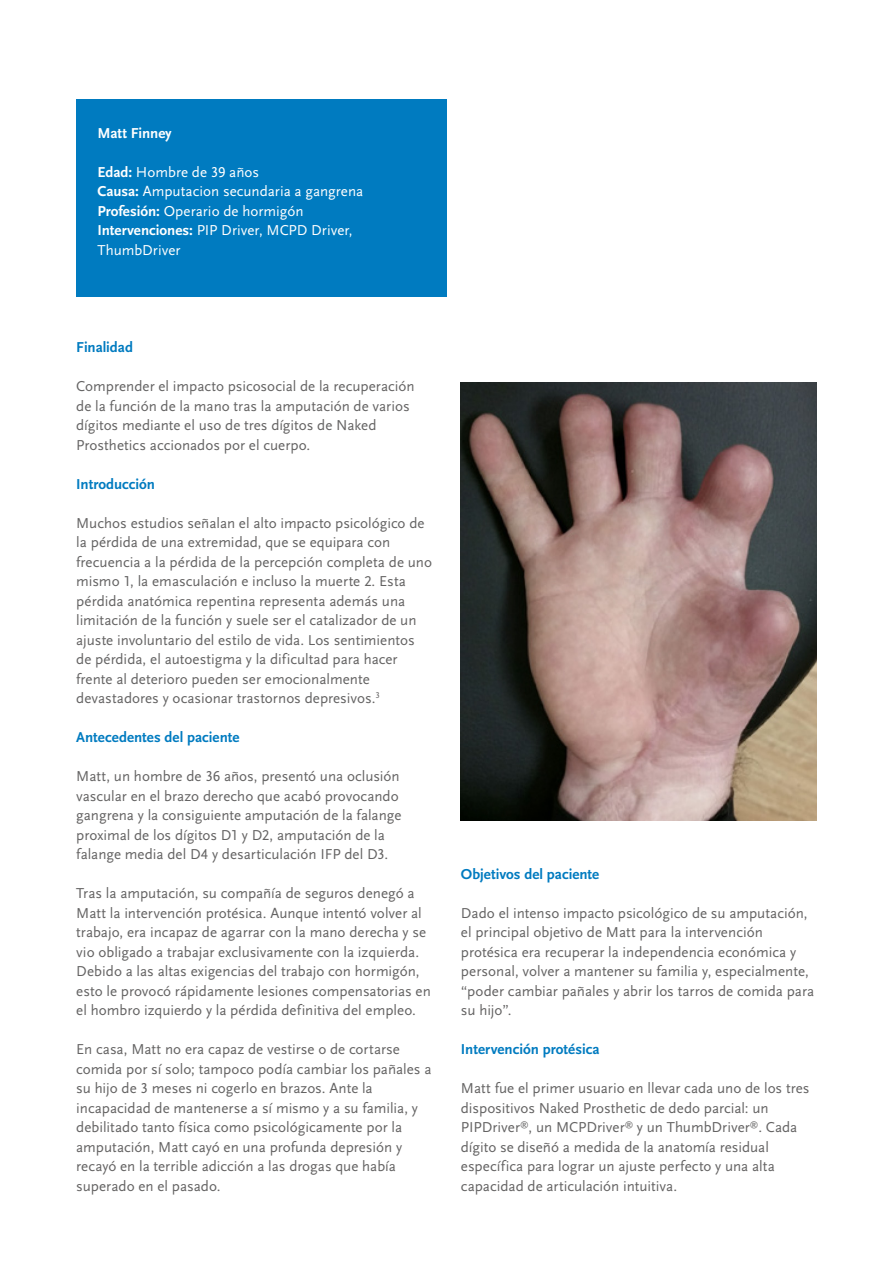
<style>
.page{position:relative;width:893px;height:1263px;background:#fff}
.page>*{position:absolute;margin:0;border:0;box-sizing:border-box;transform-origin:0 0}
.t1{font:15px/19.5px "Scala Sans Pro";color:#646363}
.t2{font:15px/19.5px "Scala Sans Pro";color:#fff}
.t3{font:700 15px "Scala Sans Pro";color:#007bc0}
.t4{font:700 15px "Scala Sans Pro";letter-spacing:-.005em;color:#fff}
.s1{font-weight:700}
</style>
<div class="page">
<div style="left:76px;top:99px;width:370px;height:198px;background:#007bc0"></div>
<img style="left:461px;top:382px;width:356px;height:439px">
<p class="t4" style="left:97px;top:124px;width:76px">Matt Finney</p>
<p class="t2" style="left:97px;top:162px;width:267px"><span class="s1">Edad:</span> Hombre de 39 años<br><span class="s1">Causa:</span> Amputacion secundaria a gangrena<br><span class="s1">Profesión:</span> Operario de hormigón<br><span class="s1">Intervenciones:</span> PIP Driver, MCPD Driver,<br>ThumbDriver</p>
<p class="t3" style="left:76px;top:339px;width:58px">Finalidad</p>
<p class="t1" style="left:76px;top:376px;width:340px">Comprender el impacto psicosocial de la recuperación de la función de la mano tras la amputación de varios dígitos mediante el uso de tres dígitos de Naked Prosthetics accionados por el cuerpo.</p>
<p class="t3" style="left:76px;top:475px;width:80px">Introducción</p>
<p class="t1" style="left:76px;top:513px;width:357px">Muchos estudios señalan el alto impacto psicológico de la pérdida de una extremidad, que se equipara con frecuencia a la pérdida de la percepción completa de uno mismo 1, la emasculación e incluso la muerte 2. Esta pérdida anatómica repentina representa además una limitación de la función y suele ser el catalizador de un ajuste involuntario del estilo de vida. Los sentimientos de pérdida, el autoestigma y la dificultad para hacer frente al deterioro pueden ser emocionalmente devastadores y ocasionar trastornos depresivos.<sup>3</sup></p>
<p class="t3" style="left:76px;top:729px;width:165px">Antecedentes del paciente</p>
<p class="t1" style="left:76px;top:766px;width:327px">Matt, un hombre de 36 años, presentó una oclusión vascular en el brazo derecho que acabó provocando gangrena y la consiguiente amputación de la falange proximal de los dígitos D1 y D2, amputación de la falange media del D4 y desarticulación IFP del D3.</p>
<p class="t1" style="left:76px;top:883px;width:356px">Tras la amputación, su compañía de seguros denegó a Matt la intervención protésica. Aunque intentó volver al trabajo, era incapaz de agarrar con la mano derecha y se vio obligado a trabajar exclusivamente con la izquierda.<br>Debido a las altas exigencias del trabajo con hormigón, esto le provocó rápidamente lesiones compensatorias en el hombro izquierdo y la pérdida definitiva del empleo.</p>
<p class="t1" style="left:76px;top:1039px;width:357px">En casa, Matt no era capaz de vestirse o de cortarse comida por sí solo; tampoco podía cambiar los pañales a su hijo de 3 meses ni cogerlo en brazos. Ante la incapacidad de mantenerse a sí mismo y a su familia, y debilitado tanto física como psicológicamente por la amputación, Matt cayó en una profunda depresión y recayó en la terrible adicción a las drogas que había superado en el pasado.</p>
<p class="t3" style="left:461px;top:865px;width:140px">Objetivos del paciente</p>
<p class="t1" style="left:461px;top:903px;width:355px">Dado el intenso impacto psicológico de su amputación, el principal objetivo de Matt para la intervención protésica era recuperar la independencia económica y personal, volver a mantener su familia y, especialmente, “poder cambiar pañales y abrir los tarros de comida para su hijo”.</p>
<p class="t3" style="left:461px;top:1041px;width:140px">Intervención protésica</p>
<p class="t1" style="left:461px;top:1078px;width:350px">Matt fue el primer usuario en llevar cada uno de los tres dispositivos Naked Prosthetic de dedo parcial: un PIPDriver<sup>®</sup>, un MCPDriver<sup>®</sup> y un ThumbDriver<sup>®</sup>. Cada dígito se diseñó a medida de la anatomía residual específica para lograr un ajuste perfecto y una alta capacidad de articulación intuitiva.</p>
</div>
